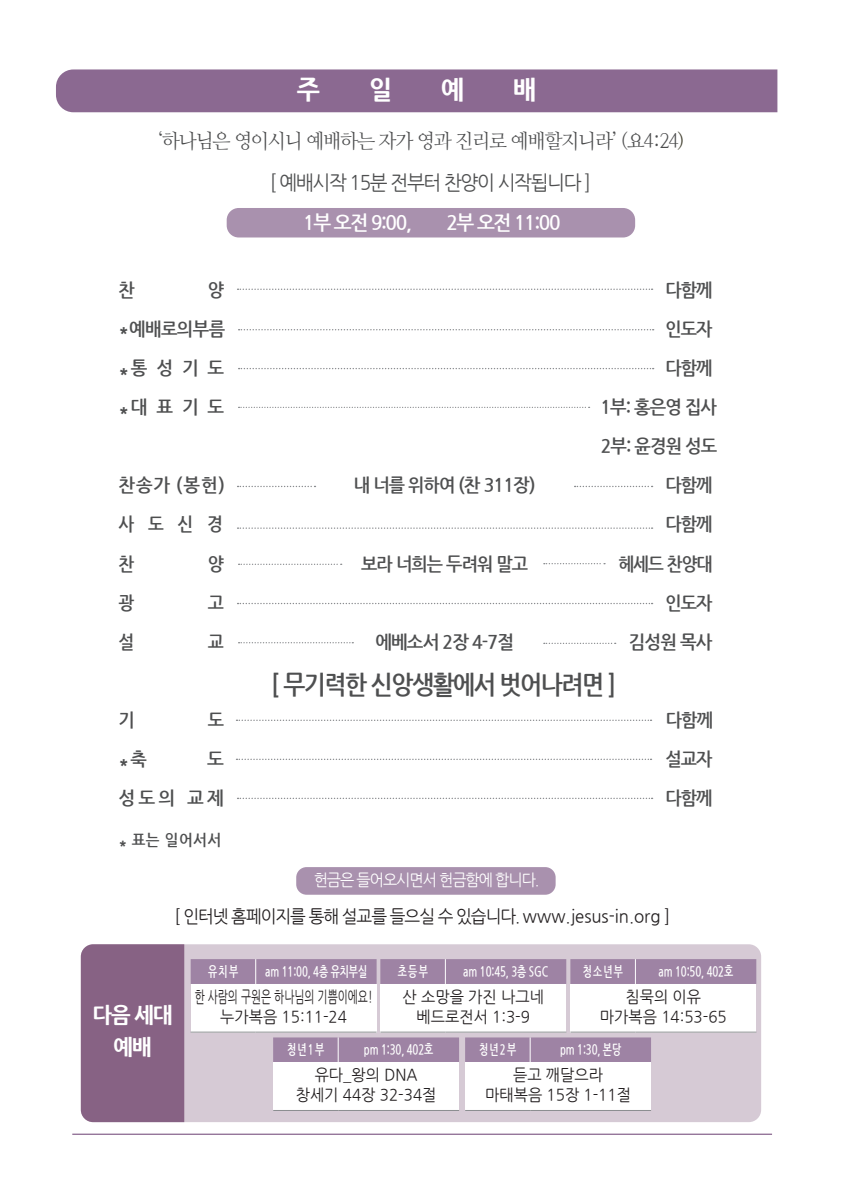
<style>
.page{position:relative;width:842px;height:1191px;background:#fff}
.page>*{position:absolute;margin:0;border:0;box-sizing:border-box;transform-origin:0 0}
.t1{font:700 26px "Nanum Gothic";letter-spacing:-.06em;color:#4e4f50;scale:.9 1}
.t2{font:800 26px "Nanum Gothic";color:#fff;scale:.95 1}
.t3{font:800 22px "Nanum Gothic";color:#fff;scale:.95 1}
.t4{font:20px "Nanum Myeongjo";letter-spacing:-.06em;color:#4b4c4d;scale:.95 1}
.t5{font:20px "Nanum Gothic";letter-spacing:-.07em;color:#4e4f50;scale:.95 1}
.t6{font:700 20px "Nanum Gothic";letter-spacing:-.07em;color:#fff;scale:.95 1}
.t7{font:700 18.6px "Nanum Gothic";letter-spacing:-.05em;color:#4e4f50;scale:.93 1}
.t8{font:700 18.6px "Nanum Gothic";letter-spacing:-.05em;color:#4e4f50;scale:.95 1}
.t9{font:700 18.6px "Nanum Gothic";letter-spacing:-.05em;color:#4e4f50;scale:.94 1}
.t10{font:700 18.6px "Nanum Gothic";letter-spacing:-.05em;color:#4e4f50;scale:.9 1}
.t11{font:700 18.6px "Nanum Gothic";letter-spacing:-.05em;color:#4e4f50;scale:.96 1}
.t12{font:700 18.6px "Nanum Gothic";letter-spacing:-.05em;color:#4e4f50;scale:.92 1}
.t13{font:17.6px "Nanum Gothic";letter-spacing:-.06em;color:#231f20;scale:.95 1}
.t14{font:16px "Nanum Gothic";color:#231f20;scale:.95 1}
.t15{font:16px "Nanum Gothic";letter-spacing:-.07em;color:#fff;scale:.95 1}
.t16{font:16px "Nanum Gothic";color:#231f20;scale:.67 1}
.t17{font:700 15.6px "Nanum Gothic";letter-spacing:.035em;color:#4e4f50;scale:.93 1}
.t18{font:700 14px "Nanum Gothic";letter-spacing:-.01em;color:#fff;scale:.7 1}
.s1{color:#3e3c2b}
</style>
<div class="page">
<div style="left:56px;top:69px;width:721px;height:43px;background:#8b6991"></div>
<div style="left:227px;top:208px;width:408px;height:29px;background:#a991ae;border-radius:12px"></div>
<div style="left:296px;top:867px;width:260px;height:27px;background:#a991ae;border-radius:10px"></div>
<hr style="left:72px;top:1133px;width:700px;height:2px;background:#95769a">
<div style="left:81px;top:944px;width:680px;height:178px;background:#d6cad5;border-radius:12px"></div>
<div style="left:81px;top:944px;width:103px;height:178px;background:#876284"></div>
<div style="left:191px;top:984px;width:186px;height:48px;background:#fff"></div>
<hr style="left:191px;top:1031px;width:65px;height:1px;background:#8a8c8f">
<hr style="left:256px;top:1031px;width:121px;height:1px;background:#8a8c8f">
<div style="left:380px;top:984px;width:186px;height:48px;background:#fff"></div>
<hr style="left:380px;top:1031px;width:65px;height:1px;background:#8a8c8f">
<hr style="left:445px;top:1031px;width:121px;height:1px;background:#8a8c8f">
<div style="left:570px;top:984px;width:186px;height:48px;background:#fff"></div>
<hr style="left:570px;top:1031px;width:65px;height:1px;background:#8a8c8f">
<hr style="left:635px;top:1031px;width:121px;height:1px;background:#8a8c8f">
<div style="left:191px;top:959px;width:565px;height:25px;background:#9e83a4"></div>
<div style="left:273px;top:1062px;width:186px;height:48px;background:#fff"></div>
<hr style="left:273px;top:1110px;width:65px;height:1px;background:#8a8c8f">
<hr style="left:338px;top:1110px;width:121px;height:1px;background:#8a8c8f">
<div style="left:273px;top:1037px;width:186px;height:25px;background:#9e83a4"></div>
<div style="left:465px;top:1062px;width:186px;height:48px;background:#fff"></div>
<hr style="left:465px;top:1110px;width:65px;height:1px;background:#8a8c8f">
<hr style="left:530px;top:1110px;width:121px;height:1px;background:#8a8c8f">
<div style="left:465px;top:1037px;width:186px;height:25px;background:#9e83a4"></div>
<svg style="left:238px;top:288px;width:415px;height:2px"></svg>
<svg style="left:239px;top:329px;width:415px;height:1px"></svg>
<svg style="left:239px;top:368px;width:415px;height:1px"></svg>
<svg style="left:239px;top:407px;width:351px;height:1px"></svg>
<svg style="left:238px;top:486px;width:77px;height:1px"></svg>
<svg style="left:575px;top:486px;width:78px;height:1px"></svg>
<svg style="left:236px;top:719px;width:415px;height:2px"></svg>
<svg style="left:238px;top:527px;width:415px;height:2px"></svg>
<svg style="left:544px;top:642px;width:72px;height:2px"></svg>
<svg style="left:239px;top:642px;width:114px;height:1px"></svg>
<svg style="left:236px;top:758px;width:415px;height:2px"></svg>
<svg style="left:238px;top:603px;width:415px;height:1px"></svg>
<svg style="left:238px;top:797px;width:415px;height:2px"></svg>
<svg style="left:239px;top:563px;width:103px;height:2px"></svg>
<svg style="left:544px;top:563px;width:61px;height:1px"></svg>
<p class="t2" style="left:297px;top:75px;width:26px">주</p>
<p class="t2" style="left:369px;top:75px;width:26px">일</p>
<p class="t2" style="left:441px;top:75px;width:26px">예</p>
<p class="t2" style="left:513px;top:75px;width:26px">배</p>
<p class="t4" style="left:157px;top:128px;width:556px">‘하나님은 영이시니 예배하는 자가 영과 진리로 예배할지니라’ (요4:24<span class="s1">)</span></p>
<p class="t5" style="left:270px;top:173px;width:340px">[ 예배시작 15분 전부터 찬양이 시작됩니다 ]</p>
<p class="t6" style="left:303px;top:212px;width:116px">1부 오전 9:00,</p>
<p class="t6" style="left:446px;top:212px;width:122px">2부 오전 11:00</p>
<p class="t7" style="left:119px;top:281px;width:19px">찬</p>
<p class="t7" style="left:208px;top:281px;width:19px">양</p>
<p class="t7" style="left:665px;top:281px;width:52px">다함께</p>
<p class="t9" style="left:119px;top:320px;width:115px">* 예배로의부름</p>
<p class="t7" style="left:665px;top:320px;width:52px">인도자</p>
<p class="t8" style="left:119px;top:359px;width:113px">* 통성기도</p>
<p class="t7" style="left:665px;top:359px;width:52px">다함께</p>
<p class="t8" style="left:119px;top:398px;width:113px">* 대표기도</p>
<p class="t9" style="left:600px;top:398px;width:126px">1부: 홍은영 집사</p>
<p class="t9" style="left:601px;top:437px;width:126px">2부: 윤경원 성도</p>
<p class="t8" style="left:119px;top:476px;width:114px">찬송가 (봉헌)</p>
<p class="t7" style="left:354px;top:476px;width:197px">내 너를 위하여 (찬 311장)</p>
<p class="t7" style="left:665px;top:476px;width:52px">다함께</p>
<p class="t10" style="left:119px;top:515px;width:117px">사도신경</p>
<p class="t7" style="left:665px;top:515px;width:52px">다함께</p>
<p class="t10" style="left:119px;top:554px;width:19px">찬</p>
<p class="t12" style="left:208px;top:554px;width:19px">양</p>
<p class="t7" style="left:361px;top:554px;width:181px">보라 너희는 두려워 말고</p>
<p class="t10" style="left:618px;top:554px;width:106px">헤세드 찬양대</p>
<p class="t10" style="left:119px;top:593px;width:19px">광</p>
<p class="t12" style="left:208px;top:593px;width:19px">고</p>
<p class="t7" style="left:665px;top:593px;width:52px">인도자</p>
<p class="t10" style="left:119px;top:633px;width:19px">설</p>
<p class="t12" style="left:208px;top:633px;width:19px">교</p>
<p class="t8" style="left:375px;top:633px;width:147px">에베소서 2장 4-7절</p>
<p class="t8" style="left:629px;top:633px;width:90px">김성원 목사</p>
<p class="t1" style="left:271px;top:672px;width:385px">[ 무기력한 신앙생활에서 벗어나려면 ]</p>
<p class="t7" style="left:119px;top:711px;width:19px">기</p>
<p class="t7" style="left:208px;top:711px;width:19px">도</p>
<p class="t7" style="left:666px;top:711px;width:52px">다함께</p>
<p class="t9" style="left:119px;top:752px;width:32px">* 축</p>
<p class="t11" style="left:207px;top:750px;width:19px">도</p>
<p class="t7" style="left:665px;top:750px;width:52px">설교자</p>
<p class="t11" style="left:119px;top:789px;width:111px">성도의 교제</p>
<p class="t7" style="left:665px;top:789px;width:52px">다함께</p>
<p class="t17" style="left:119px;top:832px;width:112px">* 표는 일어서서</p>
<p class="t15" style="left:314px;top:872px;width:239px">헌금은 들어오시면서 헌금함에 합니다.</p>
<p class="t13" style="left:175px;top:908px;width:523px">[ 인터넷 홈페이지를 통해 설교를 들으실 수 있습니다. www.jesus-in.org ]</p>
<p class="t3" style="left:92px;top:1003px;width:86px">다음 세대</p>
<p class="t3" style="left:113px;top:1035px;width:42px">예배</p>
<p class="t18" style="left:208px;top:964px;width:44px">유치부</p>
<p class="t18" style="left:265px;top:964px;width:147px">am 11:00, 4층 유치부실</p>
<p class="t16" style="left:195px;top:988px;width:267px">한 사람의 구원은 하나님의 기쁨이에요!</p>
<p class="t14" style="left:220px;top:1008px;width:135px">누가복음 15:11-24</p>
<p class="t18" style="left:398px;top:964px;width:44px">초등부</p>
<p class="t18" style="left:463px;top:964px;width:123px">am 10:45, 3층 SGC</p>
<p class="t14" style="left:403px;top:988px;width:150px">산 소망을 가진 나그네</p>
<p class="t14" style="left:417px;top:1008px;width:121px">베드로전서 1:3-9</p>
<p class="t18" style="left:583px;top:964px;width:59px">청소년부</p>
<p class="t18" style="left:658px;top:964px;width:108px">am 10:50, 402호</p>
<p class="t14" style="left:625px;top:988px;width:81px">침묵의 이유</p>
<p class="t14" style="left:600px;top:1008px;width:135px">마가복음 14:53-65</p>
<p class="t18" style="left:287px;top:1042px;width:55px">청년1부</p>
<p class="t18" style="left:364px;top:1042px;width:101px">pm 1:30, 402호</p>
<p class="t14" style="left:315px;top:1067px;width:110px">유다_왕의 DNA</p>
<p class="t14" style="left:296px;top:1087px;width:150px">창세기 44장 32-34절</p>
<p class="t18" style="left:479px;top:1042px;width:55px">청년2부</p>
<p class="t18" style="left:560px;top:1042px;width:89px">pm 1:30, 본당</p>
<p class="t14" style="left:513px;top:1067px;width:96px">듣고 깨달으라</p>
<p class="t14" style="left:485px;top:1087px;width:155px">마태복음 15장 1-11절</p>
</div>
